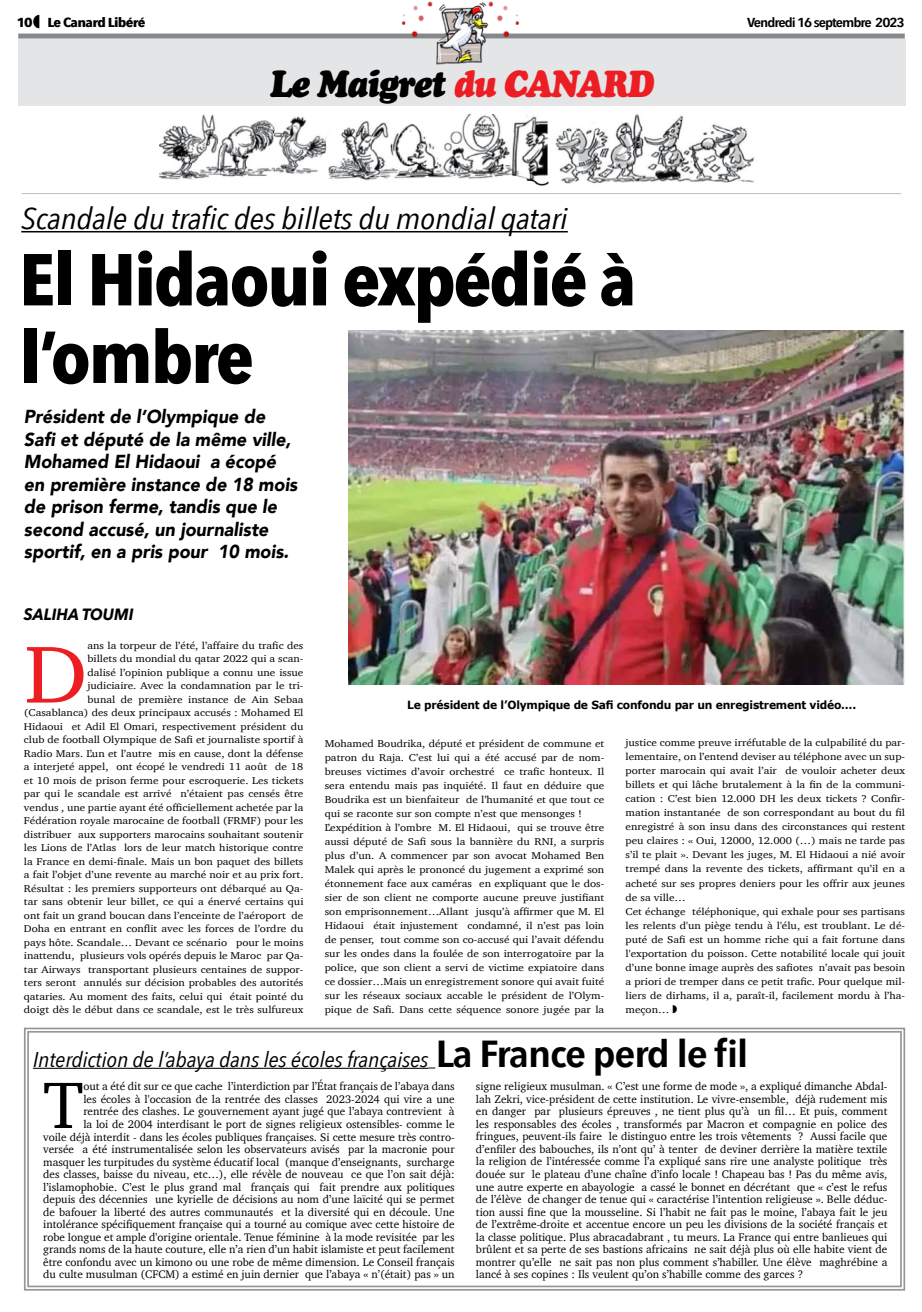
<style>
.page{position:relative;width:922px;height:1312px;background:#fff}
.page>*{position:absolute;margin:0;border:0;box-sizing:border-box;transform-origin:0 0}
.t1{font:82.62px "Charter";color:#ed1d24;scale:1.11 1}
.t2{font:700 72.5px/77.5px "Avenir Next Condensed";letter-spacing:-.03em;color:#000;scale:1.12 1}
.t3{font:67.12px "Charter";color:#000}
.t4{font:italic 37.5px "Cooper Black Std";letter-spacing:-.04em;color:#000;scale:.9 1}
.t5{font:italic 30px "Avenir Next Condensed";letter-spacing:-.01em;color:#000;scale:1.16 1}
.t6{font:italic 21.25px "Avenir Next Condensed";letter-spacing:-.01em;color:#000;scale:1.16 1}
.t7{font:italic 900 18.75px/22.5px "Avenir";color:#000;scale:.95 1}
.t8{font:italic 700 16.25px "Avenir Next";color:#000;scale:.94 1}
.t9{font:600 13px "Avenir Next Condensed";letter-spacing:-.06em;color:#000;scale:1.25 1}
.t10{font:700 13px "Avenir Next Condensed";letter-spacing:-.04em;color:#000;scale:1.25 1}
.t11{font:11.25px/12.5px "Charter";color:#000;text-align:right}
.t12{font:700 11.25px "Verdana";letter-spacing:-.02em;color:#000;scale:.96 1}
.t13{font:10.12px/13.5px "Charter";color:#000;scale:1.11 1}
.s1{color:#ed1d24}
.s2{font-weight:600;font-style:normal;font-size:37.5px}
</style>
<div class="page">
<div style="left:18px;top:34px;width:886px;height:5px;background:#86888a"></div>
<img style="left:159px;top:115px;width:390px;height:71px">
<img style="left:555px;top:114px;width:200px;height:70px">
<hr style="left:22px;top:193px;width:879px;height:1px;background:#bcbec0">
<div style="left:18px;top:40px;width:886px;height:66px;background:#e4e5e6"></div>
<img style="left:396px;top:1px;width:130px;height:64px">
<img style="left:348px;top:330px;width:556px;height:354px">
<hr style="left:21px;top:231px;width:546px;height:1px;background:#000">
<svg style="left:24px;top:1027px;width:881px;height:263px"></svg>
<div style="left:27px;top:1030px;width:874px;height:256px;border:2px solid #939598"></div>
<hr style="left:33px;top:1067px;width:395px;height:1px;background:#000">
<p class="t10" style="left:17px;top:14px;width:104px">10 Le Canard Libéré</p>
<p class="t9" style="left:746px;top:11px;width:128px">Vendredi 16 septembre 2023</p>
<h3 class="t4" style="left:270px;top:61px;width:428px">Le Maigret <span class="s1">du CANARD</span></h3>
<h3 class="t5" style="left:21px;top:201px;width:472px">Scandale du trafic des billets du mondial qatari</h3>
<h2 class="t2" style="left:19px;top:241px;width:553px">El Hidaoui expédié à l’ombre</h2>
<h3 class="t7" style="left:24px;top:405px;width:289px">Président de l’Olympique de<br>Safi et député de la même ville,<br>Mohamed El Hidaoui a écopé en première instance de 18 mois de prison ferme, tandis que le second accusé, un journaliste sportif, en a pris pour 10 mois.</h3>
<h3 class="t8" style="left:24px;top:600px;width:118px">SALIHA TOUMI</h3>
<h1 class="t1" style="left:24px;top:603px;width:59px">D</h1>
<p class="t13" style="left:24px;top:638px;width:253px;text-align:right">ans la torpeur de l’été, l’affaire du trafic des<br>billets du mondial du qatar 2022 qui a scan-<br>dalisé l’opinion publique a connu une issue<br>judiciaire. Avec la condamnation par le tri-<br>bunal de première instance de Ain Sebaa (Casablanca) des deux principaux accusés : Mohamed El Hidaoui et Adil El Omari, respectivement président du club de football Olympique de Safi et journaliste sportif à Radio Mars. L’un et l’autre mis en cause, dont la défense a interjeté appel, ont écopé le vendredi 11 août de 18 et 10 mois de prison ferme pour escroquerie. Les tickets par qui le scandale est arrivé n’étaient pas censés être vendus , une partie ayant été officiellement achetée par la Fédération royale marocaine de football (FRMF) pour les distribuer aux supporters marocains souhaitant soutenir les Lions de l’Atlas lors de leur match historique contre la France en demi-finale. Mais un bon paquet des billets a fait l’objet d’une revente au marché noir et au prix fort.<br>Résultat : les premiers supporteurs ont débarqué au Qa&shy;tar sans obtenir leur billet, ce qui a énervé certains qui ont fait un grand boucan dans l’enceinte de l’aéroport de Doha en entrant en conflit avec les forces de l’ordre du pays hôte. Scandale… Devant ce scénario pour le moins inattendu, plusieurs vols opérés depuis le Maroc par Qa&shy;tar Airways transportant plusieurs centaines de suppor&shy;ters seront annulés sur décision probables des autorités qataries. Au moment des faits, celui qui était pointé du doigt dès le début dans ce scandale, est le très sulfureux</p>
<p class="t12" style="left:407px;top:697px;width:469px">Le président de l’Olympique de Safi confondu par un enregistrement vidéo….</p>
<p class="t13" style="left:325px;top:736px;width:253px;line-height:14px">Mohamed Boudrika, député et président de commune et patron du Raja. C’est lui qui a été accusé par de nom&shy;breuses victimes d’avoir orchestré ce trafic honteux. Il sera entendu mais pas inquiété. Il faut en déduire que Boudrika est un bienfaiteur de l’humanité et que tout ce qui se raconte sur son compte n’est que mensonges !<br>L’expédition à l’ombre M. El Hidaoui, qui se trouve être aussi député de Safi sous la bannière du RNI, a surpris plus d’un. A commencer par son avocat Mohamed Ben Malek qui après le prononcé du jugement a exprimé son étonnement face aux caméras en expliquant que le dos&shy;sier de son client ne comporte aucune preuve justifiant son emprisonnement…Allant jusqu’à affirmer que M. El Hidaoui était injustement condamné, il n’est pas loin de penser, tout comme son co-accusé qui l’avait défendu sur les ondes dans la foulée de son interrogatoire par la police, que son client a servi de victime expiatoire dans ce dossier…Mais un enregistrement sonore qui avait fuité sur les réseaux sociaux accable le président de l’Olym&shy;pique de Safi. Dans cette séquence sonore jugée par la</p>
<p class="t13" style="left:625px;top:734px;width:253px;line-height:14.1px">justice comme preuve irréfutable de la culpabilité du par&shy;lementaire, on l’entend deviser au téléphone avec un sup&shy;porter marocain qui avait l’air de vouloir acheter deux billets et qui lâche brutalement à la fin de la communi&shy;cation : C’est bien 12.000 DH les deux tickets ? Confir&shy;mation instantanée de son correspondant au bout du fil enregistré à son insu dans des circonstances qui restent peu claires : « Oui, 12000, 12.000 (…) mais ne tarde pas s’il te plait ». Devant les juges, M. El Hidaoui a nié avoir trempé dans la revente des tickets, affirmant qu’il en a acheté sur ses propres deniers pour les offrir aux jeunes de sa ville…<br>Cet échange téléphonique, qui exhale pour ses partisans les relents d'un piège tendu à l'élu, est troublant. Le dé&shy;puté de Safi est un homme riche qui a fait fortune dans l'exportation du poisson. Cette notabilité locale qui jouit d’une bonne image auprès des safiotes n’avait pas besoin a priori de tremper dans ce petit trafic. Pour quelque mil&shy;liers de dirhams, il a, paraît-il, facilement mordu à l’ha&shy;meçon…</p>
<h3 class="t6" style="left:33px;top:1046px;width:618px">Interdiction de l’abaya dans les écoles françaises <span class="s2">La France perd le fil</span></h3>
<p class="t11" style="left:43px;top:1079px;width:413px">out a été dit sur ce que cache l’interdiction par l’État français de l’abaya dans<br>les écoles à l'occasion de la rentrée des classes 2023-2024 qui vire a une<br>rentrée des clashes. Le gouvernement ayant jugé que l’abaya contrevient à<br>la loi de 2004 interdisant le port de signes religieux ostensibles- comme le<br>voile déjà interdit - dans les écoles publiques françaises. Si cette mesure très contro&shy;versée a été instrumentalisée selon les observateurs avisés par la macronie pour masquer les turpitudes du système éducatif local (manque d’enseignants, surcharge des classes, baisse du niveau, etc…), elle révèle de nouveau ce que l’on sait déjà: l’islamophobie. C’est le plus grand mal français qui fait prendre aux politiques depuis des décennies une kyrielle de décisions au nom d’une laïcité qui se permet de bafouer la liberté des autres communautés et la diversité qui en découle. Une intolérance spécifiquement française qui a tourné au comique avec cette histoire de robe longue et ample d'origine orientale. Tenue féminine à la mode revisitée par les grands noms de la haute couture, elle n’a rien d’un habit islamiste et peut facilement être confondu avec un kimono ou une robe de même dimension. Le Conseil français du culte musulman (CFCM) a estimé en juin dernier que l’abaya « n’(était) pas » un</p>
<p class="t11" style="left:476px;top:1079px;width:413px;text-align:justify">signe religieux musulman. « C’est une forme de mode », a expliqué dimanche Abdal&shy;lah Zekri, vice-président de cette institution. Le vivre-ensemble, déjà rudement mis en danger par plusieurs épreuves , ne tient plus qu’à un fil… Et puis, comment les responsables des écoles , transformés par Macron et compagnie en police des fringues, peuvent-ils faire le distinguo entre les trois vêtements ? Aussi facile que d’enfiler des babouches, ils n’ont qu’ à tenter de deviner derrière la matière textile la religion de l’intéressée comme l’a expliqué sans rire une analyste politique très douée sur le plateau d’une chaîne d’info locale ! Chapeau bas ! Pas du même avis, une autre experte en abayologie a cassé le bonnet en décrétant que « c’est le refus de l’élève de changer de tenue qui « caractérise l’intention religieuse ». Belle déduc&shy;tion aussi fine que la mousseline. Si l’habit ne fait pas le moine, l’abaya fait le jeu de l’extrême-droite et accentue encore un peu les divisions de la société français et la classe politique. Plus abracadabrant , tu meurs. La France qui entre banlieues qui brûlent et sa perte de ses bastions africains ne sait déjà plus où elle habite vient de montrer qu’elle ne sait pas non plus comment s’habiller. Une élève maghrébine a lancé à ses copines : Ils veulent qu’on s’habille comme des garces ?</p>
<h3 class="t3" style="left:43px;top:1046px;width:42px">T</h3>
</div>
